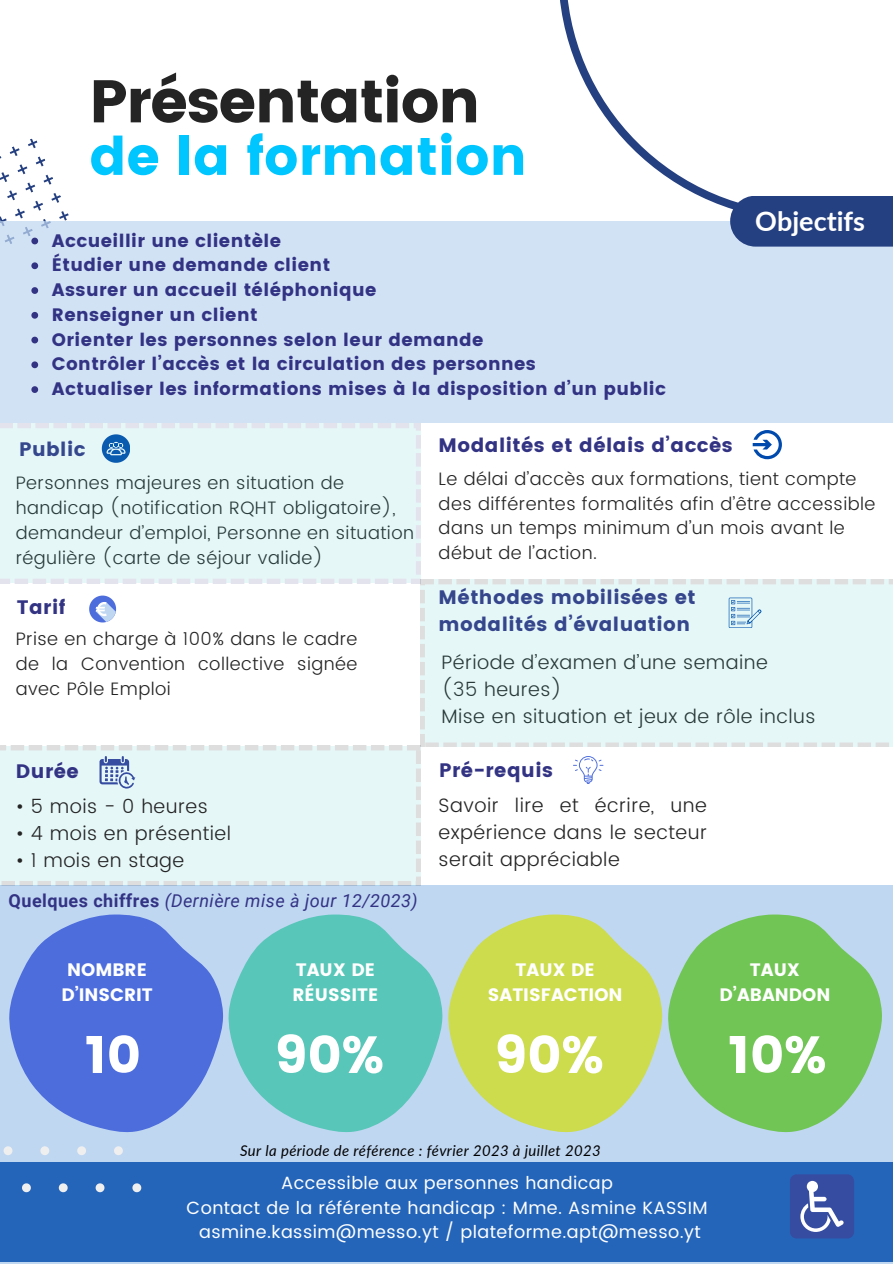
<style>
.page{position:relative;width:893px;height:1264px;background:#fff}
.page>*{position:absolute;margin:0;border:0;box-sizing:border-box;transform-origin:0 0}
.t1{font:60px "Poppins";letter-spacing:-.025em;color:#242424}
.t2{font:53.1px "Poppins";color:#00c6ff}
.t3{font:52.05px "Poppins";color:#fff}
.t4{font:700 27px "Lato";color:#fff}
.t5{font:19.5px/27px "Poppins";letter-spacing:.025em;color:#333384}
.t6{font:300 19.35px/27px "Poppins";letter-spacing:.025em;color:#242424;text-align:justify}
.t7{font:300 18px/24.8px "Poppins";letter-spacing:.025em;color:#242424}
.t8{font:18px/24.8px "Poppins";letter-spacing:.025em;color:#333384}
.t9{font:18px/24.8px "Poppins";color:#fff;text-align:center}
.t10{font:italic 18px "Roboto";letter-spacing:.025em;color:#333384}
.t11{font:17.7px/24.3px "Poppins";letter-spacing:.025em;color:#fff;text-align:center}
.t12{font:italic 14.85px "Lato";letter-spacing:.025em;color:#000}
.s1{font-weight:700;font-style:normal}
</style>
<div class="page">
<div style="left:0;top:885px;width:892px;height:378px;background:#c0d7f2"></div>
<svg style="left:560px;top:0;width:170px;height:209px"></svg>
<svg style="left:89px;top:595px;width:27px;height:27px"></svg>
<div style="left:0;top:746px;width:420px;height:139px;background:#e6f7f8"></div>
<svg style="left:99px;top:756px;width:36px;height:32px"></svg>
<svg style="left:752px;top:430px;width:29px;height:29px"></svg>
<svg style="left:573px;top:756px;width:30px;height:28px"></svg>
<div style="left:0;top:221px;width:892px;height:201px;background:#d2e2f5"></div>
<svg style="left:0;top:138px;width:69px;height:106px"></svg>
<svg style="left:31px;top:262px;width:7px;height:7px"></svg>
<svg style="left:31px;top:287px;width:7px;height:7px"></svg>
<svg style="left:31px;top:312px;width:7px;height:7px"></svg>
<svg style="left:31px;top:337px;width:7px;height:6px"></svg>
<svg style="left:31px;top:361px;width:7px;height:7px"></svg>
<svg style="left:31px;top:386px;width:7px;height:7px"></svg>
<div style="left:730px;top:196px;width:162px;height:50px;background:#254081"></div>
<div style="left:420px;top:580px;width:472px;height:166px;background:#e6f7f8"></div>
<div style="left:0;top:424px;width:420px;height:159px;background:#e5f7f7"></div>
<div style="left:0;top:1161px;width:892px;height:100px;background:#2465ba"></div>
<div style="left:789px;top:1174px;width:65px;height:64px;background:#354ca1;border-radius:7px"></div>
<svg style="left:800px;top:1180px;width:43px;height:51px"></svg>
<svg style="left:4px;top:1146px;width:8px;height:9px"></svg>
<svg style="left:40px;top:1146px;width:9px;height:9px"></svg>
<svg style="left:77px;top:1146px;width:9px;height:9px"></svg>
<svg style="left:114px;top:1146px;width:9px;height:9px"></svg>
<svg style="left:22px;top:1183px;width:9px;height:9px"></svg>
<svg style="left:59px;top:1183px;width:9px;height:9px"></svg>
<svg style="left:96px;top:1183px;width:8px;height:9px"></svg>
<svg style="left:132px;top:1183px;width:9px;height:9px"></svg>
<svg style="left:9px;top:914px;width:214px;height:219px;fill:#4d6ddd"></svg>
<svg style="left:228px;top:914px;width:215px;height:219px;fill:#58c6b8"></svg>
<svg style="left:448px;top:914px;width:214px;height:219px;fill:#ccdc4c"></svg>
<svg style="left:668px;top:914px;width:214px;height:219px;fill:#71c554"></svg>
<h1 class="t1" style="left:89px;top:67px;width:392px">Présentation</h1>
<h2 class="t2" style="left:89px;top:125px;width:439px">de la formation</h2>
<p class="t8" style="left:52px;top:228px;width:615px">Accueillir une clientèle<br>Étudier une demande client<br>Assurer un accueil téléphonique<br>Renseigner un client<br>Orienter les personnes selon leur demande<br>Contrôler l’accès et la circulation des personnes<br>Actualiser les informations mises à la disposition d’un public</p>
<p class="t5" style="left:19px;top:435px;width:68px">Public</p>
<p class="t5" style="left:438px;top:432px;width:295px">Modalités et délais d’accès</p>
<h3 class="t4" style="left:755px;top:201px;width:111px">Objectifs</h3>
<p class="t7" style="left:16px;top:471px;width:400px">Personnes majeures en situation de handicap (notification RQHT obligatoire), demandeur d’emploi, Personne en situation régulière (carte de séjour valide)</p>
<p class="t5" style="left:17px;top:593px;width:50px">Tarif</p>
<p class="t7" style="left:16px;top:627px;width:343px;text-align:justify">Prise en charge à 100% dans le cadre de la Convention collective signée avec Pôle Emploi</p>
<p class="t5" style="left:16px;top:757px;width:64px">Durée</p>
<p class="t6" style="left:16px;top:793px;width:193px">• 5 mois - 0 heures</p>
<p class="t6" style="left:16px;top:820px;width:217px">• 4 mois en présentiel</p>
<p class="t6" style="left:16px;top:847px;width:170px">• 1 mois en stage</p>
<p class="t10" style="left:9px;top:887px;width:410px"><span class="s1">Quelques chiffres</span> (Dernière mise à jour 12/2023)</p>
<p class="t7" style="left:438px;top:467px;width:438px">Le délai d’accès aux formations, tient compte des différentes formalités afin d’être accessible dans un temps minimum d’un mois avant le début de l’action.</p>
<p class="t5" style="left:438px;top:583px;width:258px">Méthodes mobilisées et modalités d’évaluation</p>
<p class="t6" style="left:441px;top:649px;width:376px;text-align:left">Période d’examen d’une semaine<br>(35 heures)<br>Mise en situation et jeux de rôle inclus</p>
<p class="t5" style="left:439px;top:756px;width:115px">Pré-requis</p>
<p class="t6" style="left:438px;top:792px;width:270px">Savoir lire et écrire, une expérience dans le secteur serait appréciable</p>
<p class="t9" style="left:61px;top:957px;width:93px">NOMBRE<br>D’INSCRIT</p>
<p class="t9" style="left:488px;top:957px;width:136px">TAUX DE<br>SATISFACTION</p>
<p class="t9" style="left:719px;top:957px;width:112px">TAUX<br>D’ABANDON</p>
<h3 class="t3" style="left:85px;top:1024px;width:57px">10</h3>
<h3 class="t3" style="left:274px;top:1024px;width:111px">90%</h3>
<h3 class="t3" style="left:494px;top:1024px;width:111px">90%</h3>
<h3 class="t3" style="left:728px;top:1024px;width:100px">10%</h3>
<p class="t9" style="left:292px;top:957px;width:87px;text-align:left">TAUX DE<br>RÉUSSITE</p>
<p class="t12" style="left:240px;top:1139px;width:362px">Sur la période de référence : février 2023 à juillet 2023</p>
<p class="t11" style="left:186px;top:1171px;width:522px">Accessible aux personnes handicap<br>Contact de la référente handicap : Mme. Asmine KASSIM asmine.kassim@messo.yt / plateforme.apt@messo.yt</p>
</div>
